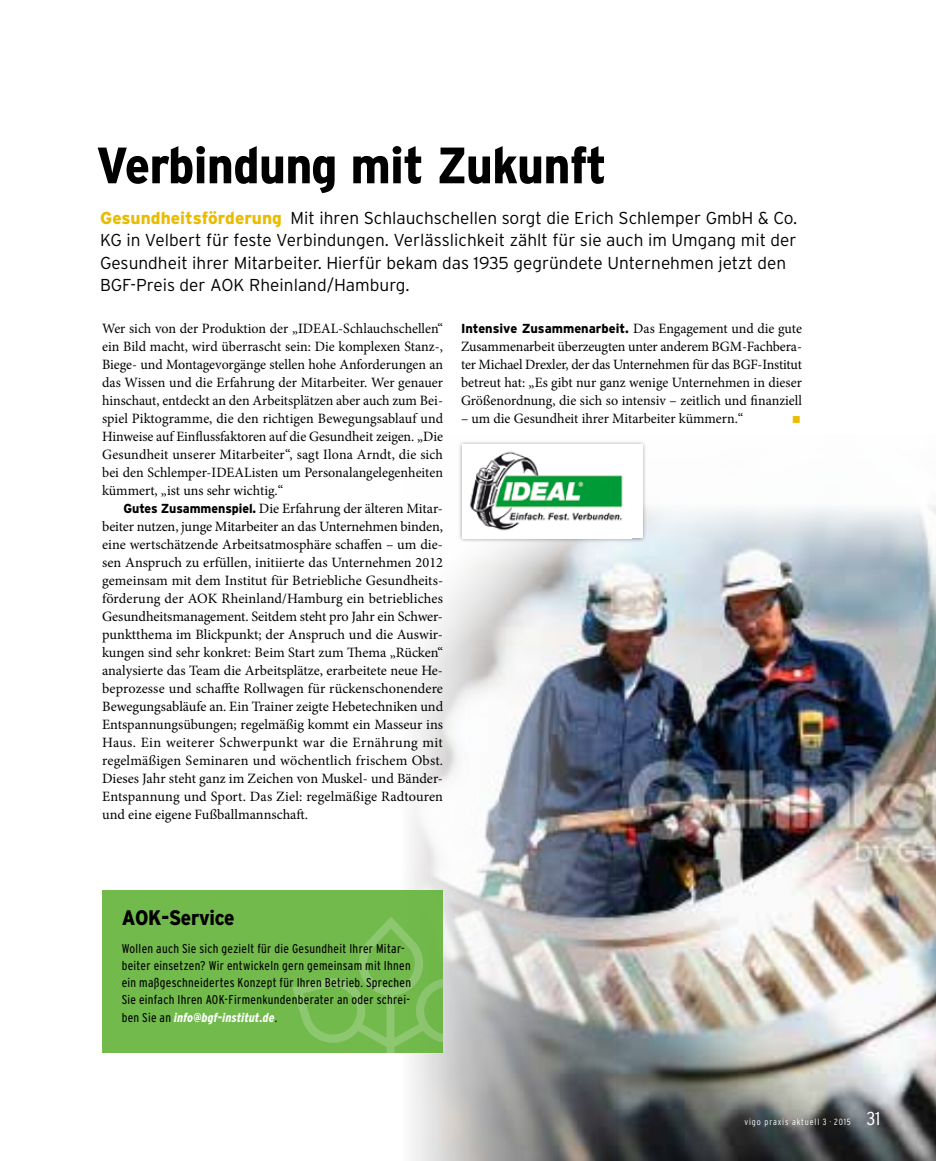
<style>
.page{position:relative;width:936px;height:1161px;background:#fff}
.page>*{position:absolute;margin:0;border:0;box-sizing:border-box;transform-origin:0 0}
.t1{font:800 semi-condensed 51px "Interstate";letter-spacing:-.01em;color:#000}
.t2{font:800 semi-condensed 21px "Interstate";letter-spacing:-.015em;color:#000}
.t3{font:300 17.25px/22.5px "Interstate";color:#000}
.t4{font:14.25px/18px "Minion Pro";color:#000;text-align:justify}
.t5{font:800 13.05px "Interstate";color:#000}
.t6{font:300 condensed 12.75px/17.2px "Interstate";letter-spacing:.02em;color:#000}
.t7{font:300 condensed 9px "Interstate";letter-spacing:.1em;color:#fff}
.s1{font-weight:800;color:#eabc01}
.s2{font-family:"Interstate";font-weight:800;font-size:13.05px}
.s3{font-family:"Minion Pro";font-weight:400;font-size:14.25px}
.s4{font-weight:800;font-style:italic;color:#fff}
.s5{font-size:18.75px}
</style>
<div class="page">
<img style="left:411px;top:567px;width:524px;height:594px">
<svg style="left:742px;top:505px;width:193px;height:62px"></svg>
<img style="left:102px;top:508px;width:640px;height:388px">
<div style="left:102px;top:891px;width:340px;height:162px;background:#72ba4c"></div>
<svg style="left:292px;top:917px;width:150px;height:136px"></svg>
<div style="left:457px;top:440px;width:190px;height:103px;background:#000;opacity:.4"></div>
<div style="left:462px;top:444px;width:180px;height:94px;background:#fff"></div>
<img style="left:469px;top:451px;width:154px;height:80px">
<h1 class="t1" style="left:96px;top:137px;width:512px">Verbindung mit Zukunft</h1>
<p class="t3" style="left:100px;top:206px;width:698px"><span class="s1">Gesundheitsförderung</span> Mit ihren Schlauchschellen sorgt die Erich Schlemper GmbH &amp; Co.<br>KG in Velbert für feste Verbindungen. Verlässlichkeit zählt für sie auch im Umgang mit der Gesundheit ihrer Mitarbeiter. Hierfür bekam das 1935 gegründete Unternehmen jetzt den BGF-Preis der AOK Rheinland/Hamburg.</p>
<p class="t4" style="left:102px;top:319px;width:342px">Wer sich von der Produktion der „IDEAL-Schlauchschellen“ ein Bild macht, wird überrascht sein: Die komplexen Stanz-, Biege- und Montagevorgänge stellen hohe Anforderungen an das Wissen und die Erfahrung der Mitarbeiter. Wer genauer hinschaut, entdeckt an den Arbeitsplätzen aber auch zum Bei&shy;spiel Piktogramme, die den richtigen Bewegungsablauf und Hinweise auf Einflussfaktoren auf die Gesundheit zeigen. „Die Gesundheit unserer Mitarbeiter“, sagt Ilona Arndt, die sich bei den Schlemper-IDEAListen um Personalangelegenheiten kümmert, „ist uns sehr wichtig.“</p>
<p class="t4" style="left:102px;top:499px;width:342px;text-align:left;text-indent:21px"><span class="s2">Gutes Zusammenspiel.</span> Die Erfahrung der älteren Mitar&shy;beiter nutzen, junge Mitarbeiter an das Unternehmen binden, eine wertschätzende Arbeitsatmosphäre schaffen – um die&shy;sen Anspruch zu erfüllen, initiierte das Unternehmen 2012 gemeinsam mit dem Institut für Betriebliche Gesundheits&shy;förderung der AOK Rheinland/Hamburg ein betriebliches Gesundheitsmanagement. Seitdem steht pro Jahr ein Schwer&shy;punktthema im Blickpunkt; der Anspruch und die Auswir&shy;kungen sind sehr konkret: Beim Start zum Thema „Rücken“ analysierte das Team die Arbeitsplätze, erarbeitete neue He&shy;beprozesse und schaffte Rollwagen für rückenschonendere Bewegungsabläufe an. Ein Trainer zeigte Hebetechniken und Entspannungsübungen; regelmäßig kommt ein Masseur ins Haus. Ein weiterer Schwerpunkt war die Ernährung mit regelmäßigen Seminaren und wöchentlich frischem Obst.<br>Dieses Jahr steht ganz im Zeichen von Muskel- und Bänder-Entspannung und Sport. Das Ziel: regelmäßige Radtouren und eine eigene Fußballmannschaft.</p>
<p class="t5" style="left:461px;top:321px;width:342px">Intensive Zusammenarbeit. <span class="s3">Das Engagement und die gute</span></p>
<p class="t4" style="left:461px;top:337px;width:342px">Zusammenarbeit überzeugten unter anderem BGM-Fachbera&shy;ter Michael Drexler, der das Unternehmen für das BGF-Institut betreut hat: „Es gibt nur ganz wenige Unternehmen in dieser Größenordnung, die sich so intensiv – zeitlich und finanziell</p>
<p class="t4" style="left:461px;top:409px;width:284px">– um die Gesundheit ihrer Mitarbeiter kümmern.“</p>
<h2 class="t2" style="left:122px;top:906px;width:114px">AOK-Service</h2>
<p class="t6" style="left:122px;top:939px;width:291px">Wollen auch Sie sich gezielt für die Gesundheit Ihrer Mitar&shy;beiter einsetzen? Wir entwickeln gern gemeinsam mit Ihnen ein maßgeschneidertes Konzept für Ihren Betrieb. Sprechen Sie einfach Ihren AOK-Firmenkundenberater an oder schrei&shy;ben Sie an <span class="s4">info@bgf-institut.de</span>.</p>
<p class="t7" style="left:744px;top:1116px;width:138px">vigo praxis aktuell 3 · 2015 <span class="s5">31</span></p>
</div>
